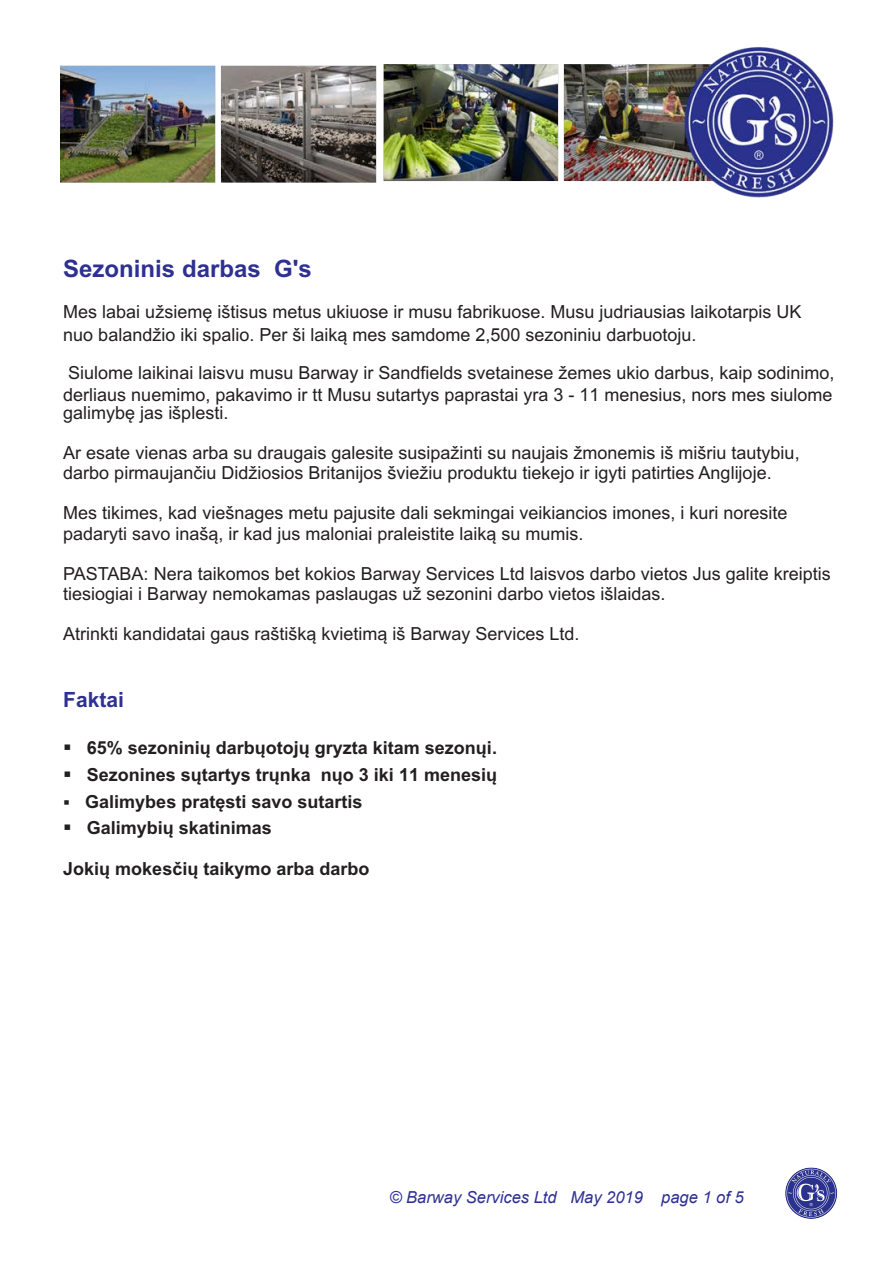
<style>
.page{position:relative;width:893px;height:1263px;background:#fff}
.page>*{position:absolute;margin:0;border:0;box-sizing:border-box;transform-origin:0 0}
.t1{font:700 24px "Arial";color:#2e3092}
.t2{font:700 21px "Arial";color:#2e3092}
.t3{font:18px/20.1px "Arial";color:#231f20}
.t4{font:700 18px "Arial";color:#231f20}
.t5{font:italic 16.5px "Arial";color:#2e3092}
.s1{font-style:inherit}
</style>
<div class="page">
<img style="left:60px;top:47px;width:774px;height:151px">
<img style="left:785px;top:1167px;width:53px;height:52px">
<h1 class="t1" style="left:63px;top:259px;width:250px">Sezoninis darbas G's</h1>
<p class="t3" style="left:63px;top:303px;width:740px;line-height:22.4px">Mes labai užsiemê ištisus metus ukiuose ir musu fabrikuose. Musu judriausias laikotarpis UK nuo balandžio iki spalio. Per ši laik¹ mes samdome 2,500 sezoniniu darbuotoju.</p>
<p class="t3" style="left:63px;top:363px;width:773px;line-height:22.4px">Siulome laikinai laisvu musu Barway ir Sandfields svetainese žemes ukio darbus, kaip sodinimo, derliaus nuemimo, pakavimo ir tt Musu sutartys paprastai yra 3 - 11 menesius, nors mes siulome</p>
<p class="t3" style="left:63px;top:404px;width:167px">galimybê jas išplesti.</p>
<p class="t3" style="left:63px;top:444px;width:738px">Ar esate vienas arba su draugais galesite susipažinti su naujais žmonemis iš mišriu tautybiu, darbo pirmaujanèiu Didžiosios Britanijos šviežiu produktu tiekejo ir igyti patirties Anglijoje.</p>
<p class="t3" style="left:63px;top:505px;width:726px">Mes tikimes, kad viešnages metu pajusite dali sekmingai veikiancios imones, i kuri noresite padaryti savo inaš¹, ir kad jus maloniai praleistite laik¹ su mumis.</p>
<p class="t3" style="left:63px;top:565px;width:769px">PASTABA: Nera taikomos bet kokios Barway Services Ltd laisvos darbo vietos Jus galite kreiptis tiesiogiai i Barway nemokamas paslaugas už sezonini darbo vietos išlaidas.</p>
<p class="t3" style="left:63px;top:625px;width:518px">Atrinkti kandidatai gaus raštišk¹ kvietim¹ iš Barway Services Ltd.</p>
<p class="t2" style="left:63px;top:691px;width:62px">Faktai</p>
<p class="t4" style="left:63px;top:741px;width:435px">▪<span class="s1">6</span>5% sezoniniu darbuotoju gryzta kitam sezonui.</p>
<p class="t4" style="left:63px;top:768px;width:435px">▪Sezonines sutartys trunka nuo 3 iki <span class="s1">11</span> menesiu</p>
<p class="t4" style="left:63px;top:795px;width:301px">▪Galimybes pratêsti savo sutartis</p>
<p class="t4" style="left:63px;top:821px;width:210px">▪Galimybiu skatinimas</p>
<p class="t4" style="left:63px;top:861px;width:308px">Jokiu mokesèiu taikymo arba darbo</p>
<p class="t5" style="left:389px;top:1186px;width:356px">© Barway Services Ltd May 2019 page 1 of 5</p>
</div>
